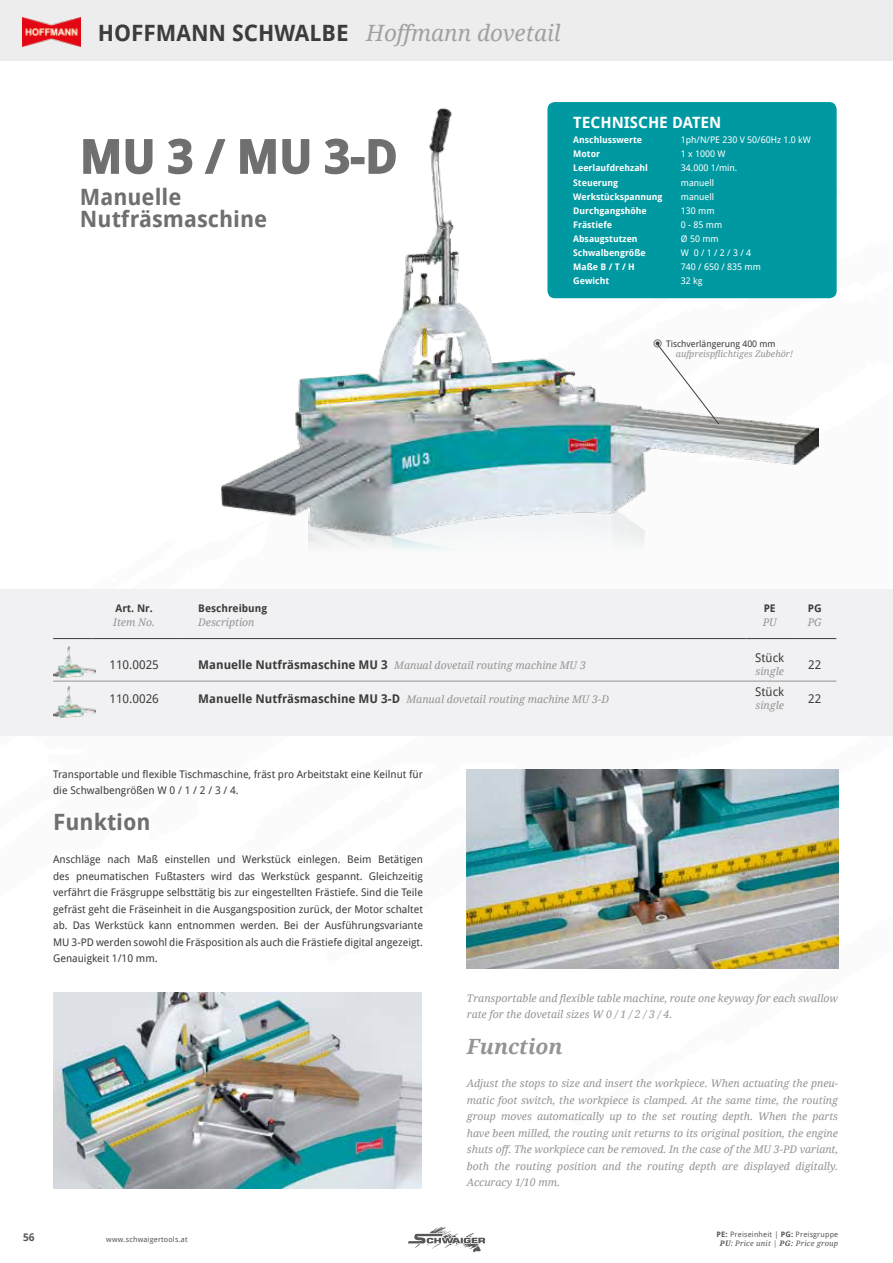
<style>
.page{position:relative;width:893px;height:1263px;background:#fff}
.page>*{position:absolute;margin:0;border:0;box-sizing:border-box;transform-origin:0 0}
.t1{font:700 46.5px "Droid Sans";color:#706f6f}
.t2{font:700 22.5px "Droid Sans";color:#3c3c3b}
.t3{font:700 22.5px/22.5px "Droid Sans";color:#706f6f}
.t4{font:italic 700 21px "Droid Serif";color:#949494}
.t5{font:700 15.6px "Droid Sans";color:#fff}
.t6{font:12px "Droid Sans";color:#3c3c3b}
.t7{font:italic 10.5px/16.5px "Droid Serif";color:#949494}
.t8{font:10.5px/16.5px "Droid Sans";color:#3c3c3b}
.t9{font:700 10.5px "Droid Sans";color:#3c3c3b}
.t10{font:700 10.5px "Droid Sans";color:#575756}
.t11{font:700 9.15px "Droid Sans";color:#fff}
.t12{font:9.15px "Droid Sans";color:#fff}
.t13{font:italic 9px "Droid Serif";color:#949494}
.t14{font:9px "Droid Sans";color:#3c3c3b}
.t15{font:7.5px "Droid Sans";letter-spacing:.025em;color:#575756}
.t16{font:italic 7.5px "Droid Serif";letter-spacing:.025em;color:#575756}
.s1{font-family:"Droid Serif";font-weight:400;font-style:italic;color:#a1a1a1}
.s2{font-family:"Droid Sans";font-weight:700;font-style:normal;font-size:12px;color:#3c3c3b}
.s3{font-weight:700}
</style>
<div class="page">
<div style="left:0;top:589px;width:893px;height:147px;background:#f1f1f3"></div>
<hr style="left:53px;top:638px;width:38px;height:1px;background:#3c3c3b">
<hr style="left:91px;top:638px;width:86px;height:1px;background:#3c3c3b">
<hr style="left:177px;top:638px;width:569px;height:1px;background:#3c3c3b">
<hr style="left:746px;top:638px;width:47px;height:1px;background:#3c3c3b">
<hr style="left:793px;top:638px;width:43px;height:1px;background:#3c3c3b">
<hr style="left:53px;top:681px;width:38px;height:1px;background:#949494">
<hr style="left:91px;top:681px;width:86px;height:1px;background:#949494">
<hr style="left:177px;top:681px;width:569px;height:1px;background:#949494">
<hr style="left:746px;top:681px;width:47px;height:1px;background:#949494">
<hr style="left:793px;top:681px;width:43px;height:1px;background:#949494">
<img style="left:467px;top:770px;width:371px;height:198px">
<img style="left:53px;top:993px;width:369px;height:195px">
<img style="left:221px;top:102px;width:598px;height:444px">
<img style="left:53px;top:646px;width:42px;height:31px">
<div style="left:547px;top:102px;width:290px;height:196px;background:#0099a2;border-radius:7px"></div>
<svg style="left:83px;top:139px;width:70px;height:36px"></svg>
<svg style="left:168px;top:138px;width:25px;height:37px"></svg>
<svg style="left:204px;top:138px;width:23px;height:37px"></svg>
<svg style="left:239px;top:138px;width:71px;height:37px"></svg>
<svg style="left:324px;top:138px;width:26px;height:37px"></svg>
<div style="left:351px;top:157px;width:13px;height:7px;border:2px solid #706f6f"></div>
<svg style="left:368px;top:138px;width:29px;height:37px"></svg>
<img style="left:53px;top:686px;width:42px;height:32px">
<div style="left:0;top:0;width:893px;height:60px;background:#ededed"></div>
<svg style="left:408px;top:1227px;width:77px;height:25px"></svg>
<img style="left:23px;top:17px;width:57px;height:29px">
<svg style="left:654px;top:340px;width:66px;height:85px"></svg>
<h2 class="t2" style="left:98px;top:20px;width:464px">HOFFMANN SCHWALBE <span class="s1">Hoffmann dovetail</span></h2>
<h1 class="t1" style="left:80px;top:130px;width:319px">MU 3 / MU 3-D</h1>
<h2 class="t3" style="left:80px;top:186px;width:189px">Manuelle<br>Nutfräsmaschine</h2>
<h3 class="t5" style="left:573px;top:113px;width:150px">TECHNISCHE DATEN</h3>
<p class="t11" style="left:573px;top:135px;width:70px">Anschlusswerte</p>
<p class="t12" style="left:681px;top:135px;width:131px">1ph/N/PE 230 V 50/60Hz 1.0 kW</p>
<p class="t11" style="left:573px;top:149px;width:28px">Motor</p>
<p class="t12" style="left:681px;top:149px;width:46px">1 x 1000 W</p>
<p class="t11" style="left:573px;top:163px;width:76px">Leerlaufdrehzahl</p>
<p class="t12" style="left:681px;top:163px;width:58px">34.000 1/min.</p>
<p class="t11" style="left:573px;top:177px;width:47px">Steuerung</p>
<p class="t12" style="left:681px;top:177px;width:35px">manuell</p>
<p class="t11" style="left:573px;top:191px;width:91px">Werkstückspannung</p>
<p class="t12" style="left:681px;top:191px;width:35px">manuell</p>
<p class="t11" style="left:573px;top:205px;width:75px">Durchgangshöhe</p>
<p class="t12" style="left:681px;top:205px;width:35px">130 mm</p>
<p class="t11" style="left:573px;top:219px;width:41px">Frästiefe</p>
<p class="t12" style="left:681px;top:219px;width:43px">0 - 85 mm</p>
<p class="t11" style="left:573px;top:233px;width:66px">Absaugstutzen</p>
<p class="t12" style="left:681px;top:233px;width:39px">Ø 50 mm</p>
<p class="t11" style="left:573px;top:247px;width:74px">Schwalbengröße</p>
<p class="t12" style="left:681px;top:247px;width:72px">W 0 / 1 / 2 / 3 / 4</p>
<p class="t11" style="left:573px;top:261px;width:63px">Maße B / T / H</p>
<p class="t12" style="left:681px;top:261px;width:81px">740 / 650 / 835 mm</p>
<p class="t11" style="left:573px;top:275px;width:37px">Gewicht</p>
<p class="t12" style="left:681px;top:275px;width:23px">32 kg</p>
<p class="t14" style="left:666px;top:338px;width:111px">Tischverlängerung 400 mm</p>
<p class="t13" style="left:676px;top:348px;width:119px">aufpreispflichtiges Zubehör!</p>
<p class="t9" style="left:116px;top:603px;width:39px">Art. Nr.</p>
<p class="t7" style="left:113px;top:614px;width:43px">Item No.</p>
<p class="t9" style="left:198px;top:603px;width:70px">Beschreibung</p>
<p class="t7" style="left:198px;top:614px;width:58px">Description</p>
<p class="t9" style="left:764px;top:603px;width:14px">PE</p>
<p class="t7" style="left:763px;top:614px;width:16px">PU</p>
<p class="t9" style="left:808px;top:603px;width:15px">PG</p>
<p class="t7" style="left:808px;top:614px;width:16px">PG</p>
<p class="t6" style="left:109px;top:657px;width:51px">110.0025</p>
<p class="t7" style="left:198px;top:657px;width:389px"><span class="s2">Manuelle Nutfräsmaschine MU 3</span> Manual dovetail routing machine MU 3</p>
<p class="t6" style="left:109px;top:691px;width:51px">110.0026</p>
<p class="t7" style="left:198px;top:691px;width:412px"><span class="s2">Manuelle Nutfräsmaschine MU 3-D</span> Manual dovetail routing machine MU 3-D</p>
<p class="t8" style="left:53px;top:766px;width:371px">Transportable und flexible Tischmaschine, fräst pro Arbeitstakt eine Keilnut für die Schwalbengrößen W 0 / 1 / 2 / 3 / 4.</p>
<h2 class="t3" style="left:53px;top:811px;width:99px">Funktion</h2>
<p class="t8" style="left:53px;top:851px;width:371px;text-align:justify">Anschläge nach Maß einstellen und Werkstück einlegen. Beim Betätigen des pneumatischen Fußtasters wird das Werkstück gespannt. Gleichzeitig verfährt die Fräsgruppe selbsttätig bis zur eingestellten Frästiefe. Sind die Teile gefräst geht die Fräseinheit in die Ausgangsposition zurück, der Motor schaltet ab. Das Werkstück kann entnommen werden. Bei der Ausführungsvariante MU 3-PD werden sowohl die Fräsposition als auch die Frästiefe digital angezeigt.<br>Genauigkeit 1/10 mm.</p>
<p class="t6" style="left:755px;top:651px;width:30px">Stück</p>
<p class="t7" style="left:755px;top:663px;width:30px">single</p>
<p class="t6" style="left:755px;top:685px;width:30px">Stück</p>
<p class="t7" style="left:755px;top:697px;width:30px">single</p>
<p class="t6" style="left:808px;top:657px;width:15px">22</p>
<p class="t6" style="left:808px;top:691px;width:15px">22</p>
<p class="t10" style="left:23px;top:1231px;width:13px">56</p>
<p class="t15" style="left:106px;top:1235px;width:83px">www.schwaigertools.at</p>
<p class="t7" style="left:467px;top:990px;width:373px">Transportable and flexible table machine, route one keyway for each swallow rate for the dovetail sizes W 0 / 1 / 2 / 3 / 4.</p>
<h3 class="t4" style="left:467px;top:1033px;width:97px">Function</h3>
<p class="t7" style="left:467px;top:1075px;width:373px;text-align:justify">Adjust the stops to size and insert the workpiece. When actuating the pneu&shy;matic foot switch, the workpiece is clamped. At the same time, the routing group moves automatically up to the set routing depth. When the parts have been milled, the routing unit returns to its original position, the engine shuts off. The workpiece can be removed. In the case of the MU 3-PD variant, both the routing position and the routing depth are displayed digitally.<br>Accuracy 1/10 mm.</p>
<p class="t15" style="left:717px;top:1230px;width:123px"><span class="s3">PE:</span> Preiseinheit | <span class="s3">PG:</span> Preisgruppe</p>
<p class="t16" style="left:720px;top:1238px;width:120px"><span class="s3">PU</span>: Price unit | <span class="s3">PG:</span> Price group</p>
</div>
